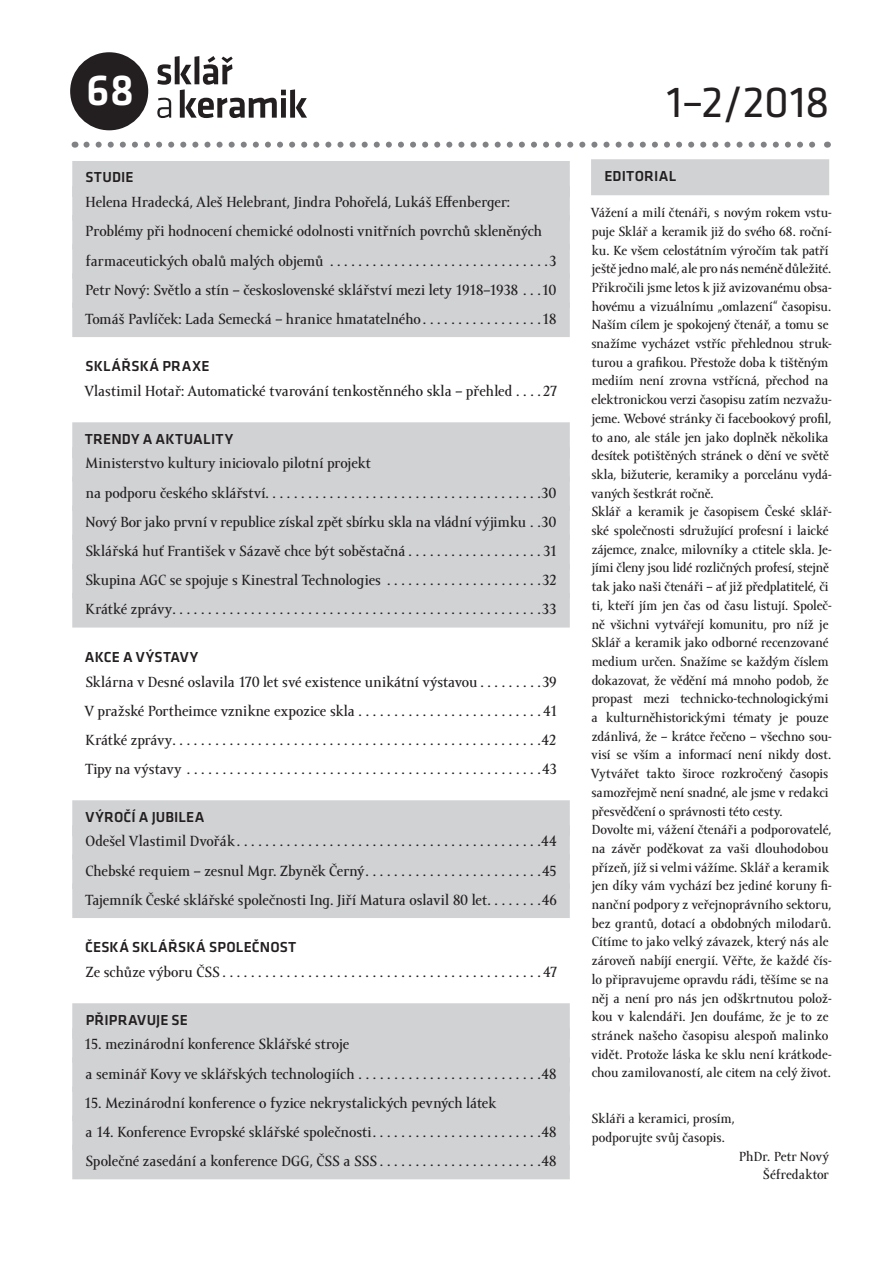
<style>
.page{position:relative;width:893px;height:1263px;background:#fff}
.page>*{position:absolute;margin:0;border:0;box-sizing:border-box;transform-origin:0 0}
.t1{font:45px "Klavika Basic";color:#231f20}
.t2{font:500 45px "Klavika Basic";color:#fff}
.t3{font:15px/29.1px "Amor Serif Text Pro";color:#231f20}
.t4{font:500 15px "Klavika Basic";letter-spacing:.015em;color:#231f20}
.t5{font:13.5px/18.8px "Amor Serif Text Pro";color:#231f20}
</style>
<div class="page">
<div style="left:72px;top:161px;width:498px;height:36px;background:#d1d2d4"></div>
<div style="left:72px;top:186px;width:498px;height:34px;background:#d1d2d4"></div>
<div style="left:72px;top:215px;width:498px;height:35px;background:#d1d2d4"></div>
<div style="left:72px;top:244px;width:498px;height:35px;background:#d1d2d4"></div>
<div style="left:72px;top:273px;width:498px;height:35px;background:#d1d2d4"></div>
<div style="left:72px;top:303px;width:498px;height:34px;background:#d1d2d4"></div>
<div style="left:72px;top:422px;width:498px;height:36px;background:#d1d2d4"></div>
<div style="left:72px;top:447px;width:498px;height:35px;background:#d1d2d4"></div>
<div style="left:72px;top:476px;width:498px;height:35px;background:#d1d2d4"></div>
<div style="left:72px;top:505px;width:498px;height:35px;background:#d1d2d4"></div>
<div style="left:72px;top:535px;width:498px;height:34px;background:#d1d2d4"></div>
<div style="left:72px;top:564px;width:498px;height:34px;background:#d1d2d4"></div>
<div style="left:72px;top:593px;width:498px;height:34px;background:#d1d2d4"></div>
<div style="left:72px;top:800px;width:498px;height:36px;background:#d1d2d4"></div>
<div style="left:72px;top:825px;width:498px;height:35px;background:#d1d2d4"></div>
<div style="left:72px;top:854px;width:498px;height:35px;background:#d1d2d4"></div>
<div style="left:72px;top:883px;width:498px;height:35px;background:#d1d2d4"></div>
<div style="left:72px;top:1003px;width:498px;height:36px;background:#d1d2d4"></div>
<div style="left:72px;top:1028px;width:498px;height:35px;background:#d1d2d4"></div>
<div style="left:72px;top:1057px;width:498px;height:35px;background:#d1d2d4"></div>
<div style="left:72px;top:1086px;width:498px;height:35px;background:#d1d2d4"></div>
<div style="left:72px;top:1116px;width:498px;height:34px;background:#d1d2d4"></div>
<div style="left:72px;top:1145px;width:498px;height:34px;background:#d1d2d4"></div>
<div style="left:591px;top:159px;width:238px;height:36px;background:#d1d2d4"></div>
<svg style="left:86px;top:142px;width:730px;height:6px"></svg>
<svg style="left:157px;top:56px;width:150px;height:62px"></svg>
<div style="left:70px;top:52px;width:78px;height:78px;background:#231f20;border-radius:50%"></div>
<h1 class="t2" style="left:86px;top:73px;width:50px">68</h1>
<h1 class="t1" style="left:667px;top:85px;width:165px">1–2/2018</h1>
<p class="t4" style="left:86px;top:171px;width:50px">STUDIE</p>
<p class="t3" style="left:86px;top:189px;width:473px">Helena Hradecká, Aleš Helebrant, Jindra Pohořelá, Lukáš Effenberger:<br>Problémy při hodnocení chemické odolnosti vnitřních povrchů skleněných farmaceutických obalů malých objemů . . . . . . . . . . . . . . . . . . . . . . . . . . . . . . .3<br>Petr Nový: Světlo a stín – československé sklářství mezi lety 1918–1938 . . .10<br>Tomáš Pavlíček: Lada Semecká – hranice hmatatelného . . . . . . . . . . . . . . . . .18</p>
<p class="t4" style="left:86px;top:360px;width:126px">SKLÁŘSKÁ PRAXE</p>
<p class="t3" style="left:85px;top:378px;width:474px">Vlastimil Hotař: Automatické tvarování tenkostěnného skla – přehled . . . . 27</p>
<p class="t4" style="left:85px;top:433px;width:150px">TRENDY A AKTUALITY</p>
<p class="t3" style="left:85px;top:450px;width:473px">Ministerstvo kultury iniciovalo pilotní projekt<br>na podporu českého sklářství. . . . . . . . . . . . . . . . . . . . . . . . . . . . . . . . . . . . . . .30<br>Nový Bor jako první v republice získal zpět sbírku skla na vládní výjimku . .30<br>Sklářská huť František v Sázavě chce být soběstačná . . . . . . . . . . . . . . . . . . . 31<br>Skupina AGC se spojuje s Kinestral Technologies . . . . . . . . . . . . . . . . . . . . . .32<br>Krátké zprávy . . . . . . . . . . . . . . . . . . . . . . . . . . . . . . . . . . . . . . . . . . . . . . . . . . . .33</p>
<p class="t4" style="left:85px;top:651px;width:115px">AKCE A VÝSTAVY</p>
<p class="t3" style="left:85px;top:668px;width:474px;text-align:justify">Sklárna v Desné oslavila 170 let své existence unikátní výstavou . . . . . . . . .39<br>V pražské Portheimce vznikne expozice skla . . . . . . . . . . . . . . . . . . . . . . . . . . 41<br>Krátké zprávy . . . . . . . . . . . . . . . . . . . . . . . . . . . . . . . . . . . . . . . . . . . . . . . . . . . .42<br>Tipy na výstavy . . . . . . . . . . . . . . . . . . . . . . . . . . . . . . . . . . . . . . . . . . . . . . . . . .43</p>
<p class="t4" style="left:85px;top:811px;width:120px">VÝROČÍ A JUBILEA</p>
<p class="t3" style="left:85px;top:828px;width:473px;text-align:justify">Odešel Vlastimil Dvořák . . . . . . . . . . . . . . . . . . . . . . . . . . . . . . . . . . . . . . . . . . .44<br>Chebské requiem – zesnul Mgr. Zbyněk Černý . . . . . . . . . . . . . . . . . . . . . . . . .45<br>Tajemník České sklářské společnosti Ing. Jiří Matura oslavil 80 let . . . . . . . .46</p>
<p class="t4" style="left:85px;top:941px;width:213px">ČESKÁ SKLÁŘSKÁ SPOLEČNOST</p>
<p class="t3" style="left:86px;top:959px;width:473px">Ze schůze výboru ČSS . . . . . . . . . . . . . . . . . . . . . . . . . . . . . . . . . . . . . . . . . . . . . 47</p>
<p class="t4" style="left:86px;top:1014px;width:104px">PŘIPRAVUJE SE</p>
<p class="t3" style="left:84px;top:1031px;width:474px">15. mezinárodní konference Sklářské stroje<br>a seminář Kovy ve sklářských technologiích . . . . . . . . . . . . . . . . . . . . . . . . . .48</p>
<p class="t3" style="left:84px;top:1089px;width:474px">15. Mezinárodní konference o fyzice nekrystalických pevných látek<br>a 14. Konference Evropské sklářské společnosti . . . . . . . . . . . . . . . . . . . . . . . .48<br>Společné zasedání a konference DGG, ČSS a SSS . . . . . . . . . . . . . . . . . . . . . . .48</p>
<p class="t4" style="left:604px;top:170px;width:73px">EDITORIAL</p>
<p class="t5" style="left:591px;top:204px;width:242px">Vážení a milí čtenáři, s novým rokem vstu&shy;puje Sklář a keramik již do svého 68. roční&shy;ku. Ke všem celostátním výročím tak patří ještě jedno malé, ale pro nás neméně důležité.<br>Přikročili jsme letos k již avizovanému obsa&shy;hovému a vizuálnímu „omlazení“ časopisu.<br>Naším cílem je spokojený čtenář, a tomu se snažíme vycházet vstříc přehlednou struk&shy;turou a grafikou. Přestože doba k tištěným mediím není zrovna vstřícná, přechod na elektronickou verzi časopisu zatím nezvažu&shy;jeme. Webové stránky či facebookový profil, to ano, ale stále jen jako doplněk několika desítek potištěných stránek o dění ve světě skla, bižuterie, keramiky a porcelánu vydá&shy;vaných šestkrát ročně.<br>Sklář a keramik je časopisem České sklář&shy;ské společnosti sdružující profesní i laické zájemce, znalce, milovníky a ctitele skla. Je&shy;jími členy jsou lidé rozličných profesí, stejně tak jako naši čtenáři – ať již předplatitelé, či ti, kteří jím jen čas od času listují. Společ&shy;ně všichni vytvářejí komunitu, pro níž je Sklář a keramik jako odborné recenzované medium určen. Snažíme se každým číslem dokazovat, že vědění má mnoho podob, že propast mezi technicko-technologickými a kulturněhistorickými tématy je pouze zdánlivá, že – krátce řečeno – všechno sou&shy;visí se vším a informací není nikdy dost.<br>Vytvářet takto široce rozkročený časopis samozřejmě není snadné, ale jsme v redakci přesvědčení o správnosti této cesty.<br>Dovolte mi, vážení čtenáři a podporovatelé, na závěr poděkovat za vaši dlouhodobou přízeň, jíž si velmi vážíme. Sklář a keramik jen díky vám vychází bez jediné koruny fi&shy;nanční podpory z veřejnoprávního sektoru, bez grantů, dotací a obdobných milodarů.<br>Cítíme to jako velký závazek, který nás ale zároveň nabíjí energií. Věřte, že každé čís&shy;lo připravujeme opravdu rádi, těšíme se na něj a není pro nás jen odškrtnutou polož&shy;kou v kalendáři. Jen doufáme, že je to ze stránek našeho časopisu alespoň malinko vidět. Protože láska ke sklu není krátkode&shy;chou zamilovaností, ale citem na celý život.</p>
<p class="t5" style="left:591px;top:1110px;width:145px">Skláři a keramici, prosím, podporujte svůj časopis.</p>
<p class="t5" style="left:739px;top:1148px;width:91px;text-align:right">PhDr. Petr Nový<br>Šéfredaktor</p>
</div>
